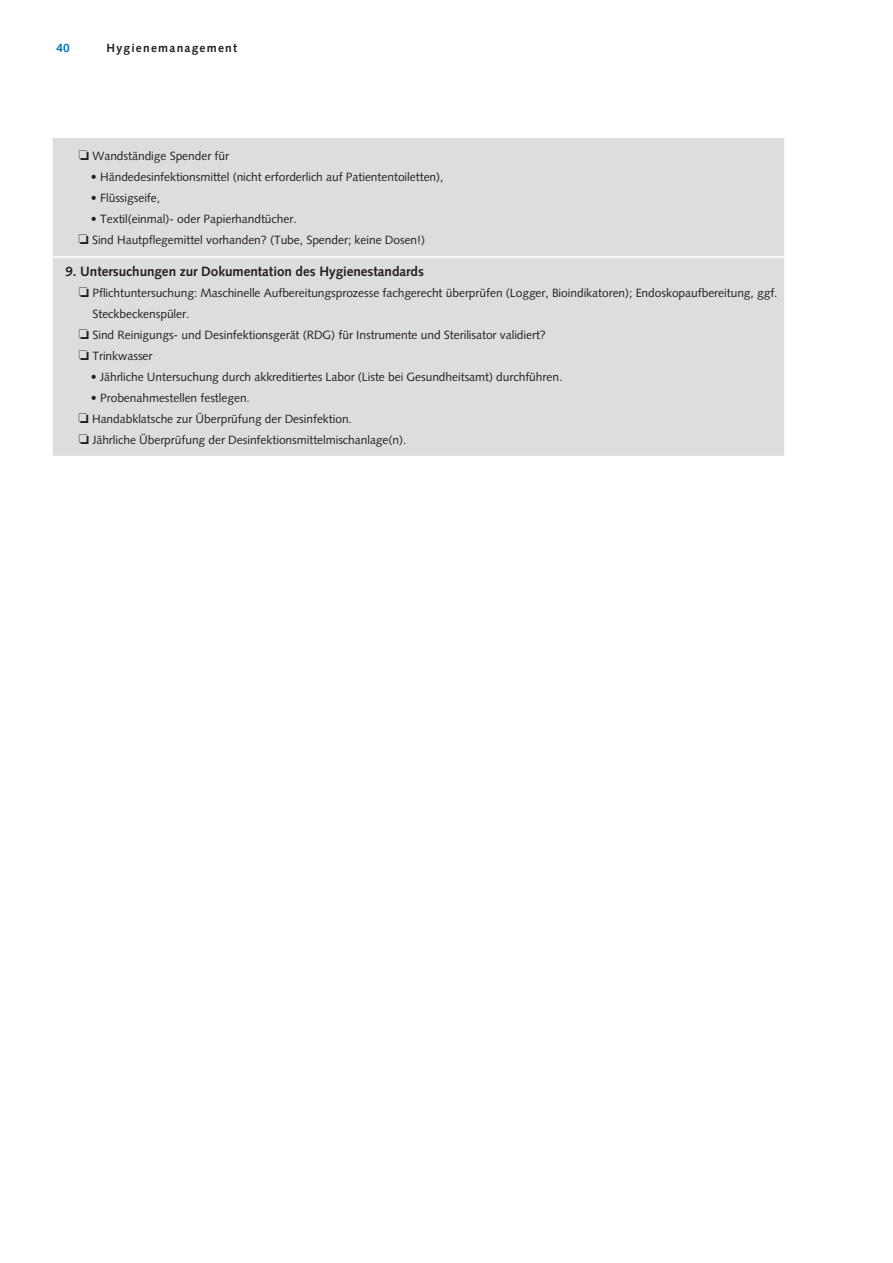
<style>
.page{position:relative;width:893px;height:1263px;background:#fff}
.page>*{position:absolute;margin:0;border:0;box-sizing:border-box;transform-origin:0 0}
.t1{font:700 13.5px "Syntax";letter-spacing:-.005em;color:#231f20}
.t2{font:12px/21px "Syntax";letter-spacing:-.005em;color:#231f20}
.t3{font:700 12px "Syntax";letter-spacing:.1em;color:#231f20}
.t4{font:700 12px "Syntax";color:#0073bc}
</style>
<div class="page">
<div style="left:53px;top:138px;width:731px;height:318px;background:#dcdddf"></div>
<hr style="left:53px;top:256px;width:731px;height:2px;background:#fff">
<svg style="left:508px;top:312px;width:15px;height:15px"></svg>
<p class="t4" style="left:56px;top:41px;width:15px">40</p>
<p class="t3" style="left:107px;top:41px;width:132px">Hygienemanagement</p>
<p class="t2" style="left:79px;top:146px;width:152px">□ Wandständige Spender für</p>
<p class="t2" style="left:91px;top:167px;width:354px">• Händedesinfektionsmittel (nicht erforderlich auf Patiententoiletten),</p>
<p class="t2" style="left:91px;top:188px;width:71px">• Flüssigseife,</p>
<p class="t2" style="left:91px;top:209px;width:207px">• Textil(einmal)- oder Papierhandtücher.</p>
<p class="t2" style="left:79px;top:230px;width:348px">□ Sind Hautpflegemittel vorhanden? (Tube, Spender; keine Dosen!)</p>
<p class="t1" style="left:65px;top:263px;width:360px">9. Untersuchungen zur Dokumentation des Hygienestandards</p>
<p class="t2" style="left:92px;top:282px;width:687px;text-indent:-13px">□ Pflichtuntersuchung: Maschinelle Aufbereitungsprozesse fachgerecht überprüfen (Logger, Bioindikatoren); Endoskopaufbereitung, ggf.<br>Steckbeckenspüler.</p>
<p class="t2" style="left:79px;top:324px;width:468px">□ Sind Reinigungs- und Desinfektionsgerät (RDG) für Instrumente und Sterilisator validiert?</p>
<p class="t2" style="left:79px;top:345px;width:75px">□ Trinkwasser</p>
<p class="t2" style="left:91px;top:366px;width:473px">• Jährliche Untersuchung durch akkreditiertes Labor (Liste bei Gesundheitsamt) durchführen.</p>
<p class="t2" style="left:91px;top:387px;width:160px">• Probenahmestellen festlegen.</p>
<p class="t2" style="left:79px;top:408px;width:275px">□ Handabklatsche zur Überprüfung der Desinfektion.</p>
<p class="t2" style="left:79px;top:429px;width:329px">□ Jährliche Überprüfung der Desinfektionsmittelmischanlage(n).</p>
</div>
